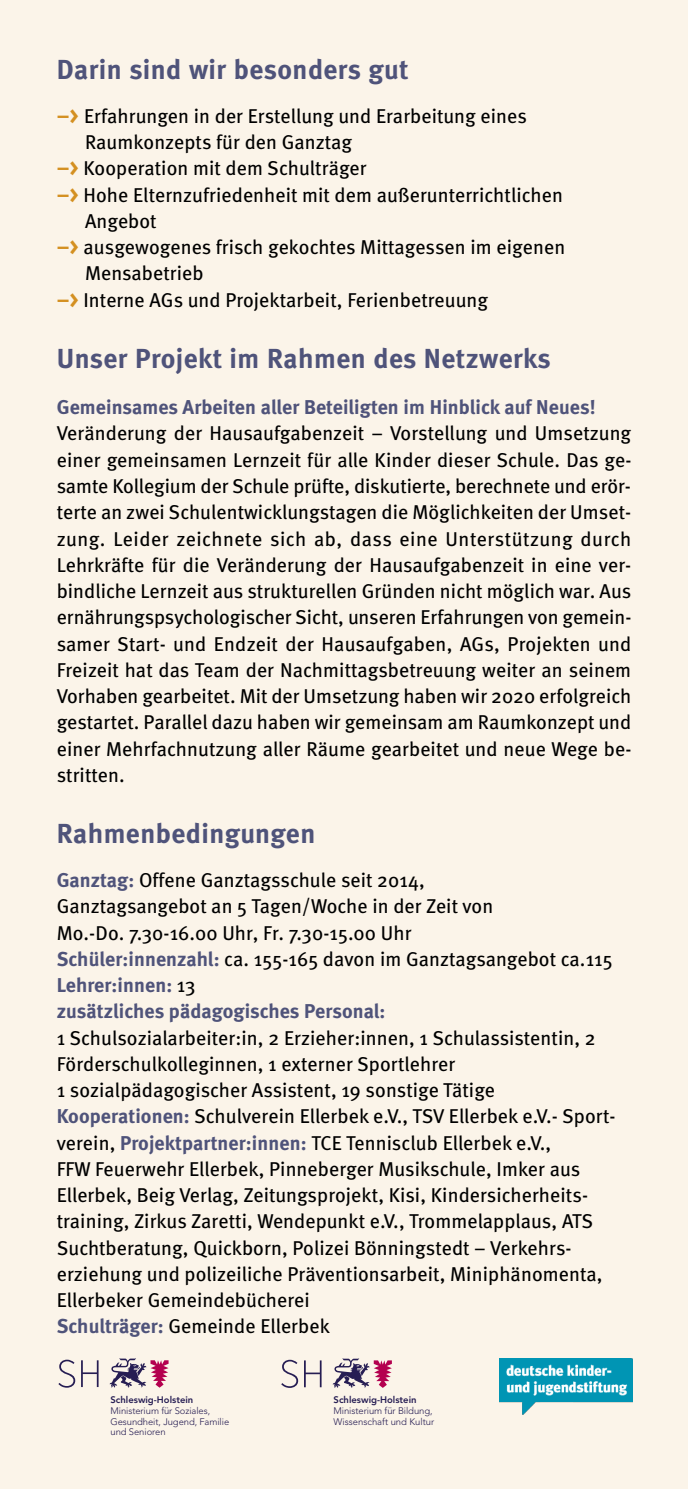
<style>
.page{position:relative;width:688px;height:1489px;background:#fff}
.page>*{position:absolute;margin:0;border:0;box-sizing:border-box;transform-origin:0 0}
.t1{font:700 27.5px "Meta";letter-spacing:.015em;color:#4f537a}
.t2{font:20px/26.2px "Meta";letter-spacing:.005em;color:#000}
.t3{font:700 20px "Meta";letter-spacing:.005em;color:#4f537a}
.t4{font:300 9.5px/11px "Avenir";letter-spacing:-.01em;color:#261d53}
.t5{font:800 9.5px "Avenir";color:#261d53}
.s1{font-weight:700;font-size:22.5px;color:#d49021}
.s2{font-weight:700;color:#4f537a}
</style>
<div class="page">
<div style="left:0;top:0;width:687px;height:1488px;background:#fbf4e9"></div>
<svg style="left:110px;top:1358px;width:58px;height:29px"></svg>
<svg style="left:58px;top:1359px;width:17px;height:28px"></svg>
<svg style="left:81px;top:1360px;width:17px;height:26px"></svg>
<svg style="left:332px;top:1358px;width:60px;height:29px"></svg>
<svg style="left:281px;top:1359px;width:17px;height:28px"></svg>
<svg style="left:304px;top:1360px;width:17px;height:27px"></svg>
<img style="left:500px;top:1358px;width:132px;height:55px">
<h1 class="t1" style="left:57px;top:60px;width:353px">Darin sind wir besonders gut</h1>
<p class="t2" style="left:57px;top:105px;width:471px"><span class="s1">–&gt;</span> Erfahrungen in der Erstellung und Erarbeitung eines</p>
<p class="t2" style="left:85px;top:131px;width:268px">Raumkonzepts für den Ganztag</p>
<p class="t2" style="left:57px;top:157px;width:311px"><span class="s1">–&gt;</span> Kooperation mit dem Schulträger</p>
<p class="t2" style="left:57px;top:183px;width:507px"><span class="s1">–&gt;</span> Hohe Elternzufriedenheit mit dem außerunterrichtlichen</p>
<p class="t2" style="left:85px;top:210px;width:73px">Angebot</p>
<p class="t2" style="left:57px;top:236px;width:510px"><span class="s1">–&gt;</span> ausgewogenes frisch gekochtes Mittagessen im eigenen</p>
<p class="t2" style="left:85px;top:262px;width:120px">Mensabetrieb</p>
<p class="t2" style="left:57px;top:288px;width:433px"><span class="s1">–&gt;</span> Interne AGs und Projektarbeit, Ferienbetreuung</p>
<h1 class="t1" style="left:57px;top:349px;width:495px">Unser Projekt im Rahmen des Netzwerks</h1>
<p class="t3" style="left:57px;top:400px;width:540px">Gemeinsames Arbeiten aller Beteiligten im Hinblick auf Neues!</p>
<p class="t2" style="left:57px;top:422px;width:576px;text-align:justify">Veränderung der Hausaufgabenzeit – Vorstellung und Umsetzung einer gemeinsamen Lernzeit für alle Kinder dieser Schule. Das ge&shy;samte Kollegium der Schule prüfte, diskutierte, berechnete und erör&shy;terte an zwei Schulentwicklungstagen die Möglichkeiten der Umset&shy;zung. Leider zeichnete sich ab, dass eine Unterstützung durch Lehrkräfte für die Veränderung der Hausaufgabenzeit in eine ver&shy;bindliche Lernzeit aus strukturellen Gründen nicht möglich war. Aus ernährungspsychologischer Sicht, unseren Erfahrungen von gemein&shy;samer Start- und Endzeit der Hausaufgaben, AGs, Projekten und Freizeit hat das Team der Nachmittagsbetreuung weiter an seinem Vorhaben gearbeitet. Mit der Umsetzung haben wir 2020 erfolgreich gestartet. Parallel dazu haben wir gemeinsam am Raumkonzept und einer Mehrfachnutzung aller Räume gearbeitet und neue Wege be&shy;stritten.</p>
<h1 class="t1" style="left:57px;top:824px;width:260px">Rahmenbedingungen</h1>
<p class="t2" style="left:57px;top:868px;width:557px"><span class="s2">Ganztag:</span> Offene Ganztagsschule seit 2014,<br>Ganztagsangebot an 5 Tagen/Woche in der Zeit von<br>Mo.-Do. 7.30-16.00 Uhr, Fr. 7.30-15.00 Uhr<br><span class="s2">Schüler:innenzahl:</span> ca. 155-165 davon im Ganztagsangebot ca.115<br><span class="s2">Lehrer:innen:</span> 13<br><span class="s2">zusätzliches pädagogisches Personal:</span></p>
<p class="t2" style="left:57px;top:1026px;width:560px">1 Schulsozialarbeiter:in, 2 Erzieher:innen, 1 Schulassistentin, 2<br>Förderschulkolleginnen, 1 externer Sportlehrer<br>1 sozialpädagogischer Assistent, 19 sonstige Tätige <span class="s2">Kooperationen:</span> Schulverein Ellerbek e.V., TSV Ellerbek e.V.- Sport&shy;verein, <span class="s2">Projektpartner:innen:</span> TCE Tennisclub Ellerbek e.V.,<br>FFW Feuerwehr Ellerbek, Pinneberger Musikschule, Imker aus Ellerbek, Beig Verlag, Zeitungsprojekt, Kisi, Kindersicherheits&shy;training, Zirkus Zaretti, Wendepunkt e.V., Trommelapplaus, ATS Suchtberatung, Quickborn, Polizei Bönningstedt – Verkehrs&shy;erziehung und polizeiliche Präventionsarbeit, Miniphänomenta, Ellerbeker Gemeindebücherei<br><span class="s2">Schulträger:</span> Gemeinde Ellerbek</p>
<p class="t5" style="left:110px;top:1395px;width:84px">Schleswig-Holstein</p>
<p class="t4" style="left:110px;top:1405px;width:120px">Ministerium für Soziales,<br>Gesundheit, Jugend, Familie und Senioren</p>
<p class="t5" style="left:333px;top:1395px;width:84px">Schleswig-Holstein</p>
<p class="t4" style="left:333px;top:1405px;width:102px">Ministerium für Bildung,<br>Wissenschaft und Kultur</p>
</div>
